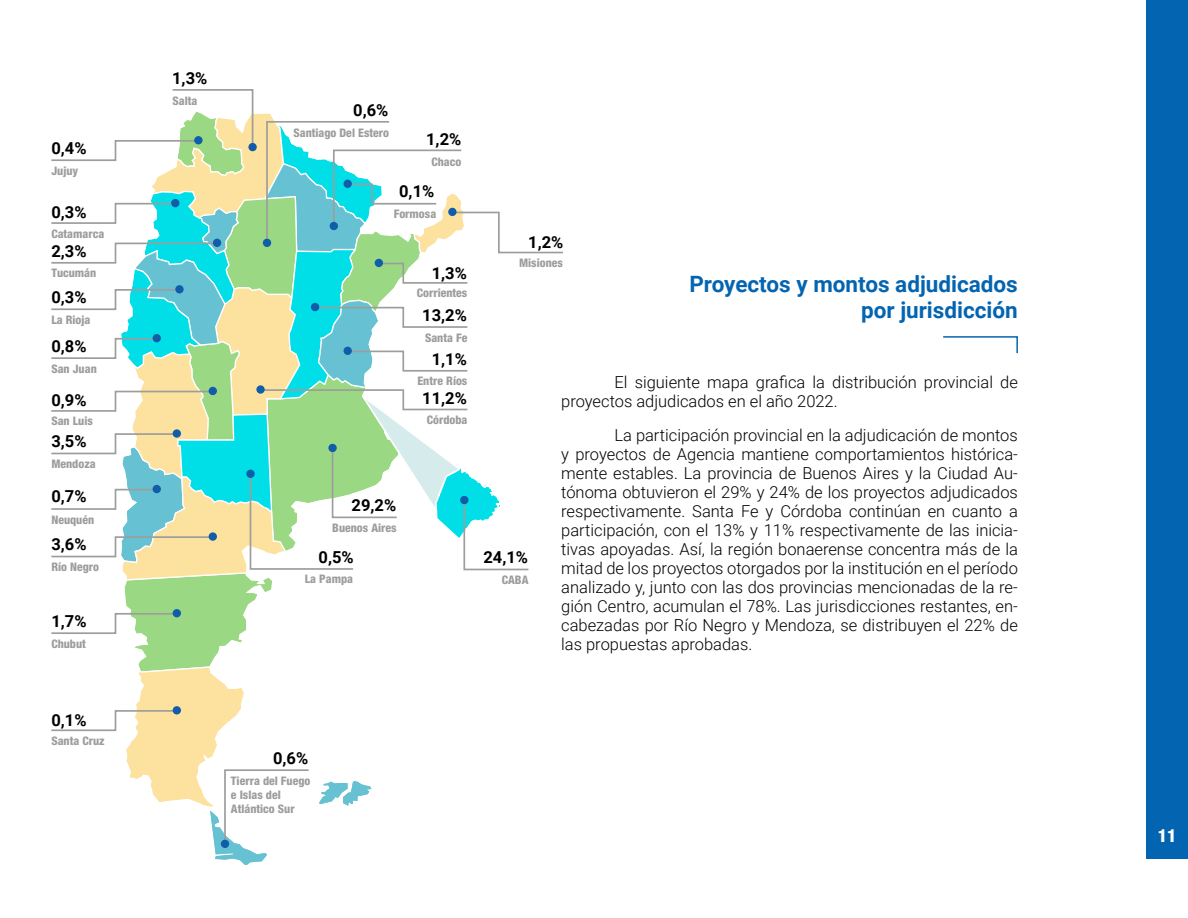
<style>
.page{position:relative;width:1188px;height:918px;background:#fff}
.page>*{position:absolute;margin:0;border:0;box-sizing:border-box;transform-origin:0 0}
.t1{font:700 22.5px/25.8px "Roboto";color:#0365b1;text-align:right}
.t2{font:800 condensed 18px "Helvetica Neue LT Std";color:#fff}
.t3{font:300 16.5px/19px "Roboto";color:#000}
.t4{font:700 16.5px "Roboto";color:#000}
.t5{font:800 condensed 11.85px/14.1px "Helvetica Neue LT Std";color:#9d9d9c}
</style>
<div class="page">
<div style="left:1146px;top:0;width:42px;height:859px;background:#0365b1"></div>
<svg style="left:51px;top:89px;width:512px;height:776px"></svg>
<div style="left:221px;top:840px;width:8px;height:8px;background:#115da9;border-radius:50%"></div>
<svg style="left:943px;top:336px;width:75px;height:18px"></svg>
<p class="t4" style="left:51px;top:137px;width:37px">0,4%</p>
<p class="t5" style="left:51px;top:163px;width:28px">Jujuy</p>
<p class="t4" style="left:51px;top:200px;width:37px">0,3%</p>
<p class="t4" style="left:172px;top:67px;width:37px">1,3%</p>
<p class="t5" style="left:173px;top:94px;width:26px">Salta</p>
<p class="t4" style="left:353px;top:98px;width:37px">0,6%</p>
<p class="t5" style="left:293px;top:126px;width:97px">Santiago Del Estero</p>
<p class="t4" style="left:426px;top:128px;width:37px">1,2%</p>
<p class="t4" style="left:399px;top:180px;width:37px">0,1%</p>
<p class="t5" style="left:431px;top:154px;width:31px">Chaco</p>
<p class="t5" style="left:394px;top:207px;width:44px">Formosa</p>
<p class="t5" style="left:51px;top:226px;width:55px">Catamarca</p>
<p class="t5" style="left:51px;top:266px;width:46px">Tucumán</p>
<p class="t5" style="left:51px;top:312px;width:41px">La Rioja</p>
<p class="t5" style="left:51px;top:361px;width:47px">San Juan</p>
<p class="t4" style="left:528px;top:231px;width:37px">1,2%</p>
<p class="t4" style="left:51px;top:240px;width:37px">2,3%</p>
<p class="t5" style="left:519px;top:256px;width:45px">Misiones</p>
<p class="t4" style="left:432px;top:261px;width:37px">1,3%</p>
<p class="t4" style="left:422px;top:304px;width:46px">13,2%</p>
<p class="t4" style="left:432px;top:348px;width:37px">1,1%</p>
<p class="t4" style="left:422px;top:387px;width:46px">11,2%</p>
<h1 class="t1" style="left:689px;top:270px;width:330px">Proyectos y montos adjudicados por jurisdicción</h1>
<p class="t5" style="left:417px;top:286px;width:52px">Corrientes</p>
<p class="t4" style="left:51px;top:286px;width:37px">0,3%</p>
<p class="t5" style="left:425px;top:330px;width:44px">Santa Fe</p>
<p class="t4" style="left:51px;top:335px;width:37px">0,8%</p>
<p class="t3" style="left:561px;top:373px;width:458px;text-indent:53px">El siguiente mapa grafica la distribución provincial de proyectos adjudicados en el año 2022.</p>
<p class="t3" style="left:561px;top:425px;width:458px;text-align:justify;text-indent:53px">La participación provincial en la adjudicación de montos y proyectos de Agencia mantiene comportamientos histórica&shy;mente estables. La provincia de Buenos Aires y la Ciudad Au&shy;tónoma obtuvieron el 29% y 24% de los proyectos adjudicados respectivamente. Santa Fe y Córdoba continúan en cuanto a participación, con el 13% y 11% respectivamente de las inicia&shy;tivas apoyadas. Así, la región bonaerense concentra más de la mitad de los proyectos otorgados por la institución en el período analizado y, junto con las dos provincias mencionadas de la re&shy;gión Centro, acumulan el 78%. Las jurisdicciones restantes, en&shy;cabezadas por Río Negro y Mendoza, se distribuyen el 22% de las propuestas aprobadas.</p>
<p class="t5" style="left:417px;top:374px;width:52px">Entre Ríos</p>
<p class="t4" style="left:51px;top:388px;width:37px">0,9%</p>
<p class="t5" style="left:51px;top:414px;width:43px">San Luis</p>
<p class="t5" style="left:427px;top:413px;width:42px">Córdoba</p>
<p class="t4" style="left:51px;top:430px;width:37px">3,5%</p>
<p class="t5" style="left:51px;top:457px;width:46px">Mendoza</p>
<p class="t4" style="left:51px;top:485px;width:37px">0,7%</p>
<p class="t4" style="left:352px;top:494px;width:46px">29,2%</p>
<p class="t5" style="left:51px;top:512px;width:44px">Neuquén</p>
<p class="t5" style="left:332px;top:520px;width:66px">Buenos Aires</p>
<p class="t4" style="left:51px;top:533px;width:37px">3,6%</p>
<p class="t4" style="left:319px;top:546px;width:37px">0,5%</p>
<p class="t4" style="left:483px;top:546px;width:46px">24,1%</p>
<p class="t5" style="left:51px;top:560px;width:49px">Río Negro</p>
<p class="t5" style="left:305px;top:572px;width:50px">La Pampa</p>
<p class="t5" style="left:502px;top:573px;width:28px">CABA</p>
<p class="t4" style="left:51px;top:610px;width:37px">1,7%</p>
<p class="t5" style="left:51px;top:636px;width:36px">Chubut</p>
<p class="t4" style="left:51px;top:708px;width:37px">0,1%</p>
<p class="t5" style="left:51px;top:733px;width:55px">Santa Cruz</p>
<p class="t4" style="left:273px;top:746px;width:37px">0,6%</p>
<p class="t5" style="left:231px;top:773px;width:81px">Tierra del Fuego e Islas del<br>Atlántico Sur</p>
<p class="t2" style="left:1158px;top:825px;width:20px">11</p>
</div>
